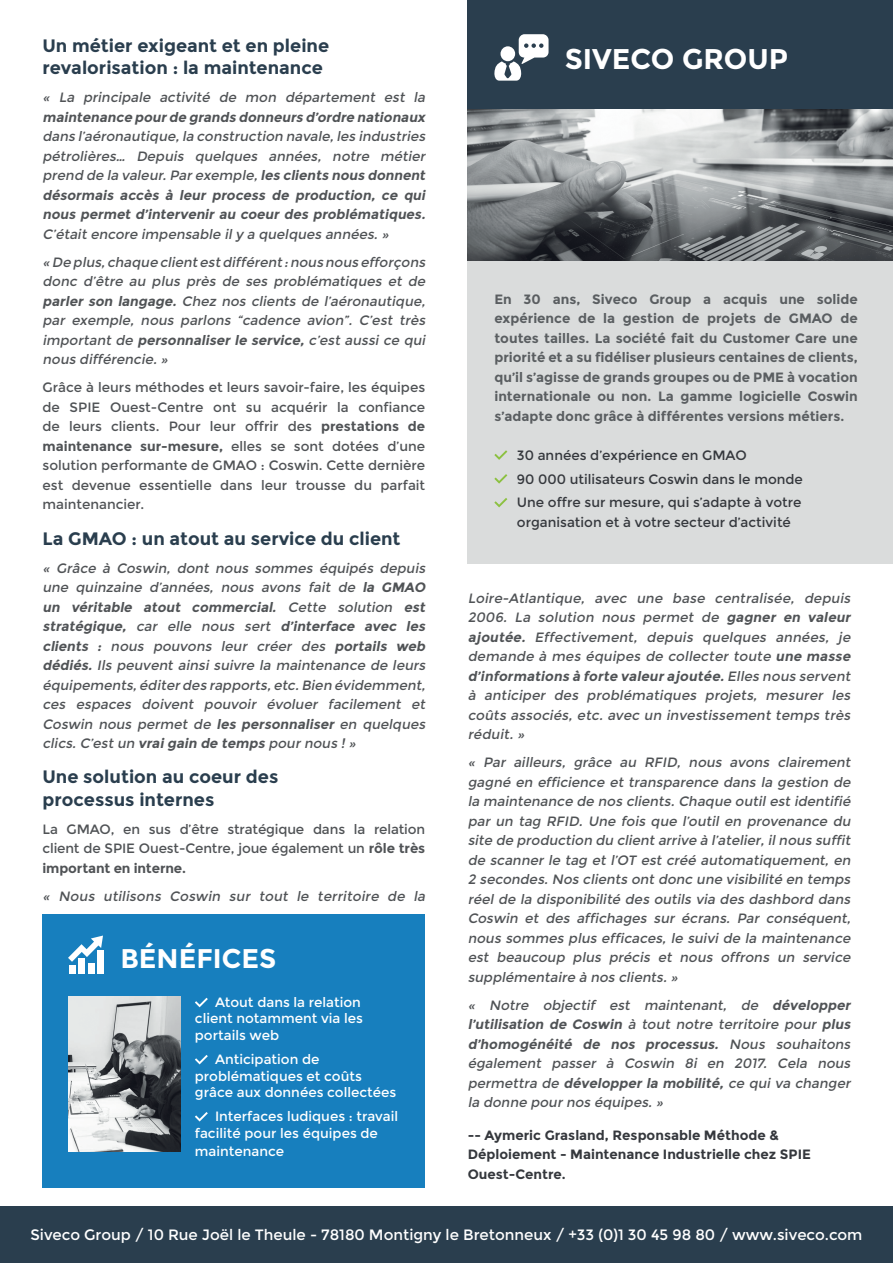
<style>
.page{position:relative;width:893px;height:1263px;background:#fff}
.page>*{position:absolute;margin:0;border:0;box-sizing:border-box;transform-origin:0 0}
.t1{font:700 28.5px "Montserrat";color:#fff}
.t2{font:700 27px "Montserrat";color:#fff}
.Style_de_paragraphe{font:700 18px/22.5px "Montserrat";color:#2a3e4e}
.t3{font:15px "Montserrat";color:#fff}
.t4{font:italic 13.5px/19.5px "Montserrat";color:#505356;text-align:justify}
.Style_de_paragraphe-2{font:13.5px/19.5px "Montserrat";letter-spacing:-.01em;color:#505356;text-align:justify}
.t5{font:700 13.5px/19.5px "Montserrat";color:#5a5e61;text-align:justify}
.t6{font:13.5px/16.2px "Montserrat";color:#fff}
.t7{font:13.5px/19.5px "Montserrat";color:#35383d}
.t8{font:700 13.5px/19.5px "Montserrat";color:#35383d}
.s1{font-weight:700}
</style>
<div class="page">
<div style="left:468px;top:164px;width:425px;height:400px;background:#dadcdc"></div>
<div style="left:468px;top:0;width:425px;height:109px;background:#2a3e4e"></div>
<svg style="left:494px;top:450px;width:13px;height:10px"></svg>
<svg style="left:494px;top:474px;width:13px;height:10px"></svg>
<svg style="left:494px;top:498px;width:13px;height:9px"></svg>
<svg style="left:494px;top:34px;width:55px;height:47px"></svg>
<div style="left:43px;top:914px;width:382px;height:274px;background:#177fbe"></div>
<svg style="left:195px;top:998px;width:13px;height:9px"></svg>
<svg style="left:195px;top:1055px;width:13px;height:9px"></svg>
<svg style="left:195px;top:1112px;width:13px;height:9px"></svg>
<div style="left:69px;top:965px;width:7px;height:9px;background:#fff"></div>
<div style="left:79px;top:959px;width:6px;height:15px;background:#fff"></div>
<div style="left:88px;top:963px;width:7px;height:11px;background:#fff"></div>
<div style="left:97px;top:951px;width:7px;height:23px;background:#fff"></div>
<svg style="left:68px;top:935px;width:35px;height:27px"></svg>
<div style="left:0;top:1206px;width:893px;height:57px;background:#2a3e4e"></div>
<img style="left:468px;top:109px;width:425px;height:152px">
<img style="left:68px;top:997px;width:112px;height:154px">
<p class="Style_de_paragraphe" style="left:43px;top:34px;width:288px">Un métier exigeant et en pleine revalorisation : la maintenance</p>
<p class="t4" style="left:43px;top:88px;width:387px">« La principale activité de mon département est la <span class="s1">maintenance pour de grands donneurs d’ordre nationaux </span>dans l’aéronautique,la construction navale,les industries pétrolières… Depuis quelques années, notre métier prend de la valeur.Par exemple,<span class="s1">les clients nous donnent désormais accès à leur process de production, ce qui nous permet d’intervenir au coeur des problématiques.<br></span>C’était encore impensable il y a quelques années. »</p>
<p class="t4" style="left:43px;top:252px;width:387px">« De plus,chaque client est différent :nous nous efforçons donc d’être au plus près de ses problématiques et de <span class="s1">parler son langage.</span> Chez nos clients de l’aéronautique, par exemple, nous parlons “cadence avion”. C’est très important de <span class="s1">personnaliser le service,</span> c’est aussi ce qui nous différencie. »</p>
<p class="Style_de_paragraphe-2" style="left:43px;top:378px;width:384px">Grâce à leurs méthodes et leurs savoir-faire, les équipes de SPIE Ouest-Centre ont su acquérir la confiance de leurs clients. Pour leur offrir des <span class="s1">prestations de maintenance sur-mesure,</span> elles se sont dotées d’une solution performante de GMAO : Coswin. Cette dernière est devenue essentielle dans leur trousse du parfait maintenancier.</p>
<p class="Style_de_paragraphe" style="left:43px;top:527px;width:360px">La GMAO : un atout au service du client</p>
<p class="t4" style="left:43px;top:558px;width:387px">« Grâce à Coswin, dont nous sommes équipés depuis une quinzaine d’années, nous avons fait de <span class="s1">la GMAO un véritable atout commercial.</span> Cette solution <span class="s1">est stratégique,</span> car elle nous sert <span class="s1">d’interface avec les clients :</span> nous pouvons leur créer des <span class="s1">portails web dédiés.</span> Ils peuvent ainsi suivre la maintenance de leurs équipements,éditer des rapports,etc.Bien évidemment, ces espaces doivent pouvoir évoluer facilement et Coswin nous permet de <span class="s1">les personnaliser</span> en quelques clics. C’est un <span class="s1">vraigain de temps</span> pour nous ! »</p>
<p class="Style_de_paragraphe" style="left:43px;top:766px;width:237px">Une solution au coeur des processus internes</p>
<p class="Style_de_paragraphe-2" style="left:43px;top:819px;width:384px">La GMAO, en sus d’être stratégique dans la relation client de SPIE Ouest-Centre, joue également un <span class="s1">rôle très important en interne.</span></p>
<p class="t4" style="left:43px;top:886px;width:387px">« Nous utilisons Coswin sur tout le territoire de la</p>
<p class="t2" style="left:120px;top:942px;width:158px">BÉNÉFICES</p>
<p class="t6" style="left:195px;top:994px;width:170px;text-indent:20px">Atout dans la relation client notamment via les portails web</p>
<p class="t6" style="left:195px;top:1052px;width:203px;text-indent:20px">Anticipation de problématiques et coûts grâce aux données collectées</p>
<p class="t6" style="left:195px;top:1109px;width:205px;text-indent:20px">Interfaces ludiques : travail facilité pour les équipes de</p>
<p class="t6" style="left:195px;top:1143px;width:91px">maintenance</p>
<p class="t1" style="left:565px;top:42px;width:225px">SIVECO GROUP</p>
<p class="t5" style="left:494px;top:289px;width:365px">En 30 ans, Siveco Group a acquis une solide expérience de la gestion de projets de GMAO de toutes tailles. La société fait du Customer Care une priorité et a su fidéliser plusieurs centaines de clients, qu’il s’agisse de grands groupes ou de PME à vocation internationale ou non. La gamme logicielle Coswin s’adapte donc grâce à différentes versions métiers.</p>
<p class="t7" style="left:517px;top:445px;width:231px">30 années d’expérience en GMAO</p>
<p class="t7" style="left:517px;top:469px;width:288px">90 000 utilisateurs Coswin dans le monde</p>
<p class="t7" style="left:517px;top:493px;width:286px">Une offre sur mesure, qui s’adapte à votre organisation et à votre secteur d’activité</p>
<p class="t4" style="left:468px;top:588px;width:387px">Loire-Atlantique, avec une base centralisée, depuis 2006. La solution nous permet de <span class="s1">gagner en valeur ajoutée.</span> Effectivement, depuis quelques années, je demande à mes équipes de collecter toute <span class="s1">une masse d’informations à forte valeur ajoutée.</span>Elles nous servent à anticiper des problématiques projets, mesurer les coûts associés, etc. avec un investissement temps très réduit. »</p>
<p class="t4" style="left:468px;top:753px;width:387px">« Par ailleurs, grâce au RFID, nous avons clairement gagné en efficience et transparence dans la gestion de la maintenance de nos clients. Chaque outil est identifié par un tag RFID. Une fois que l’outil en provenance du site de production du client arrive à l’atelier,ilnous suffit de scanner le tag et l’OT est créé automatiquement, en 2 secondes. Nos clients ont donc une visibilité en temps réel de la disponibilité des outils via des dashbord dans Coswin et des affichages sur écrans. Par conséquent, nous sommes plus efficaces, le suivi de la maintenance est beaucoup plus précis et nous offrons un service supplémentaire à nos clients. »</p>
<p class="t4" style="left:468px;top:995px;width:387px">« Notre objectif est maintenant, de <span class="s1">développer l’utilisation de Coswin</span> à tout notre territoire pour <span class="s1">plus d’homogénéité de nos processus.</span> Nous souhaitons également passer à Coswin 8i en 2017. Cela nous permettra de <span class="s1">développer la mobilité,</span> ce qui va changer la donne pour nos équipes. »</p>
<p class="t8" style="left:468px;top:1125px;width:345px">-- Aymeric Grasland, Responsable Méthode &amp;<br>Déploiement - Maintenance Industrielle chez SPIE<br>Ouest-Centre.</p>
<p class="t3" style="left:30px;top:1226px;width:833px">Siveco Group / 10 Rue Joël le Theule - 78180 Montigny le Bretonneux / +33 (0)1 30 45 98 80 / www.siveco.com</p>
</div>
